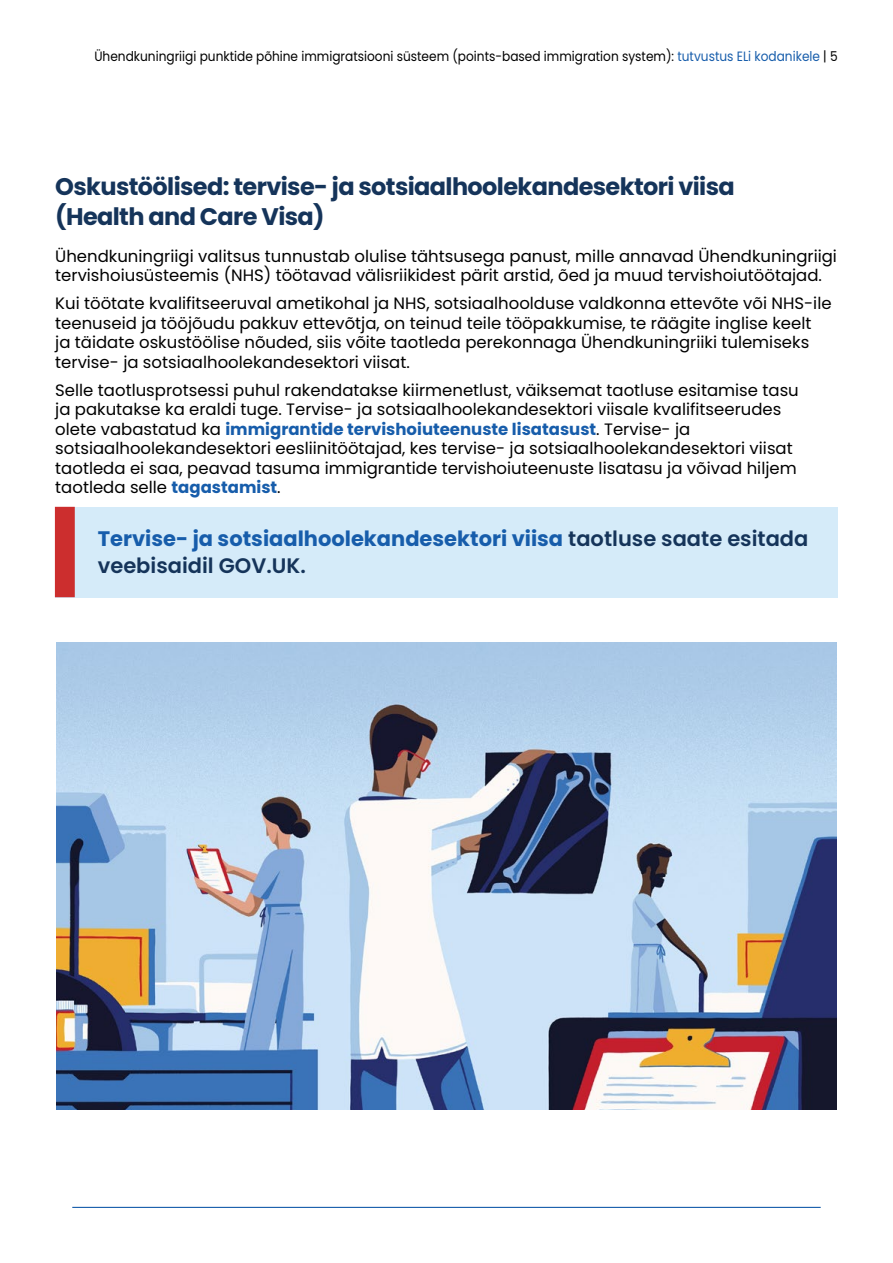
<style>
.page{position:relative;width:893px;height:1263px;background:#fff}
.page>*{position:absolute;margin:0;border:0;box-sizing:border-box;transform-origin:0 0}
.t1{font:700 24px/30px "Poppins";letter-spacing:-.025em;color:#15345a}
.t2{font:700 21px/27px "Poppins";color:#175dab}
.t3{font:16.5px/19.5px "Poppins";color:#000}
.t4{font:13.5px "Poppins";color:#000;scale:.9 1}
.s1{color:#175dab}
.s2{font-weight:700;color:#175dab}
.s3{font-weight:600;color:#15345a}
</style>
<div class="page">
<hr style="left:72px;top:1207px;width:749px;height:1px;background:#175dab">
<div style="left:55px;top:507px;width:783px;height:90px;background:#d5ebf9"></div>
<div style="left:55px;top:507px;width:20px;height:90px;background:#cc2e2e"></div>
<img style="left:56px;top:642px;width:781px;height:468px">
<p class="t4" style="left:94px;top:48px;width:827px">Ühendkuningriigi punktide põhine immigratsiooni süsteem (points-based immigration system): <span class="s1">tutvustus ELi kodanikele</span> | 5</p>
<h1 class="t1" style="left:55px;top:172px;width:681px">Oskustöölised: tervise- ja sotsiaalhoolekandesektori viisa (Health and Care Visa)</h1>
<p class="t3" style="left:55px;top:246px;width:783px">Ühendkuningriigi valitsus tunnustab olulise tähtsusega panust, mille annavad Ühendkuningriigi tervishoiusüsteemis (NHS) töötavad välisriikidest pärit arstid, õed ja muud tervishoiutöötajad.</p>
<p class="t3" style="left:55px;top:294px;width:778px">Kui töötate kvalifitseeruval ametikohal ja NHS, sotsiaalhoolduse valdkonna ettevõte või NHS-ile teenuseid ja tööjõudu pakkuv ettevõtja, on teinud teile tööpakkumise, te räägite inglise keelt<br>ja täidate oskustöölise nõuded, siis võite taotleda perekonnaga Ühendkuningriiki tulemiseks tervise- ja sotsiaalhoolekandesektori viisat.</p>
<p class="t3" style="left:55px;top:380px;width:745px">Selle taotlusprotsessi puhul rakendatakse kiirmenetlust, väiksemat taotluse esitamise tasu ja pakutakse ka eraldi tuge. Tervise- ja sotsiaalhoolekandesektori viisale kvalifitseerudes olete vabastatud ka <span class="s2">immigrantide tervishoiuteenuste lisatasust</span>. Tervise- ja sotsiaalhoolekandesektori eesliinitöötajad, kes tervise- ja sotsiaalhoolekandesektori viisat taotleda ei saa, peavad tasuma immigrantide tervishoiuteenuste lisatasu ja võivad hiljem taotleda selle <span class="s2">tagastamist</span>.</p>
<p class="t2" style="left:98px;top:525px;width:712px">Tervise- ja sotsiaalhoolekandesektori viisa <span class="s3">taotluse saate esitada veebisaidil GOV.UK.</span></p>
</div>
